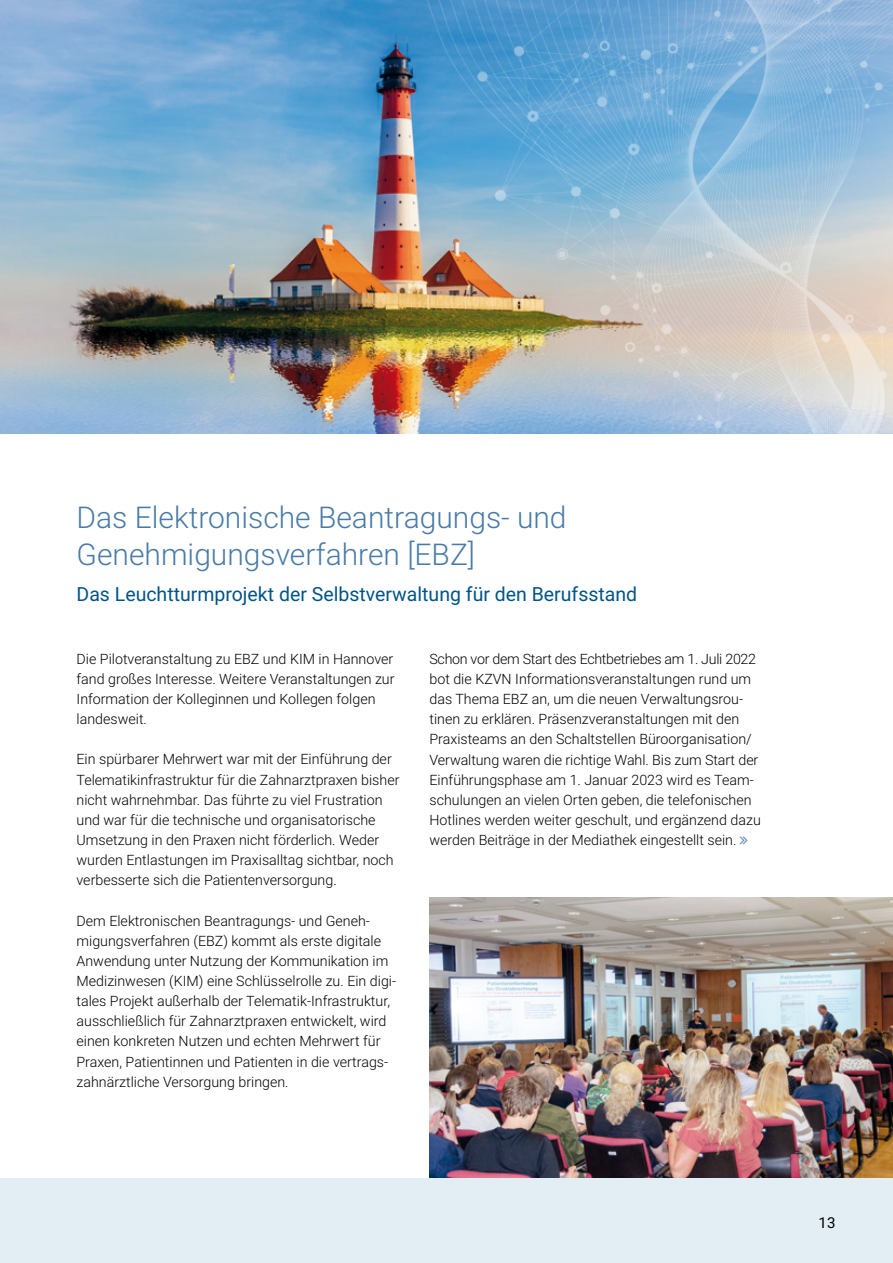
<style>
.page{position:relative;width:893px;height:1263px;background:#fff}
.page>*{position:absolute;margin:0;border:0;box-sizing:border-box;transform-origin:0 0}
.t1{font:300 30px/37.5px "Roboto";color:#487ba7}
.t2{font:19.5px "Roboto";color:#005488}
.t3{font:15px "Roboto";color:#000}
.t4{font:300 14.25px/20.1px "Roboto";color:#000}
</style>
<div class="page">
<div style="left:0;top:1178px;width:893px;height:85px;background:#e2eef4"></div>
<img style="left:429px;top:897px;width:464px;height:281px">
<img style="left:0;top:0;width:245px;height:434px">
<img style="left:245px;top:0;width:648px;height:434px">
<h1 class="t1" style="left:77px;top:497px;width:492px">Das Elektronische Beantragungs- und<br>Genehmigungsverfahren [EBZ]</h1>
<h2 class="t2" style="left:77px;top:580px;width:562px">Das Leuchtturmprojekt der Selbstverwaltung für den Berufsstand</h2>
<p class="t4" style="left:77px;top:648px;width:320px">Die Pilotveranstaltung zu EBZ und KIM in Hannover fand großes Interesse. Weitere Veranstaltungen zur Information der Kolleginnen und Kollegen folgen landesweit.</p>
<p class="t4" style="left:77px;top:749px;width:324px">Ein spürbarer Mehrwert war mit der Einführung der Telematikinfrastruktur für die Zahnarztpraxen bisher nicht wahrnehmbar. Das führte zu viel Frustration und war für die technische und organisatorische Umsetzung in den Praxen nicht förderlich. Weder wurden Entlastungen im Praxisalltag sichtbar, noch verbesserte sich die Patientenversorgung.</p>
<p class="t4" style="left:77px;top:910px;width:321px">Dem Elektronischen Beantragungs- und Geneh&shy;migungsverfahren (EBZ) kommt als erste digitale Anwendung unter Nutzung der Kommunikation im Medizinwesen (KIM) eine Schlüsselrolle zu. Ein digi&shy;tales Projekt außerhalb der Telematik-Infrastruktur, ausschließlich für Zahnarztpraxen entwickelt, wird einen konkreten Nutzen und echten Mehrwert für Praxen, Patientinnen und Patienten in die vertrags&shy;zahnärztliche Versorgung bringen.</p>
<p class="t4" style="left:429px;top:648px;width:333px">Schon vor dem Start des Echtbetriebes am 1. Juli 2022 bot die KZVN Informationsveranstaltungen rund um das Thema EBZ an, um die neuen Verwaltungsrou&shy;tinen zu erklären. Präsenzveranstaltungen mit den Praxisteams an den Schaltstellen Büroorganisation/ Verwaltung waren die richtige Wahl. Bis zum Start der Einführungsphase am 1. Januar 2023 wird es Team&shy;schulungen an vielen Orten geben, die telefonischen Hotlines werden weiter geschult, und ergänzend dazu werden Beiträge in der Mediathek eingestellt sein.</p>
<p class="t3" style="left:819px;top:1212px;width:18px">13</p>
</div>
